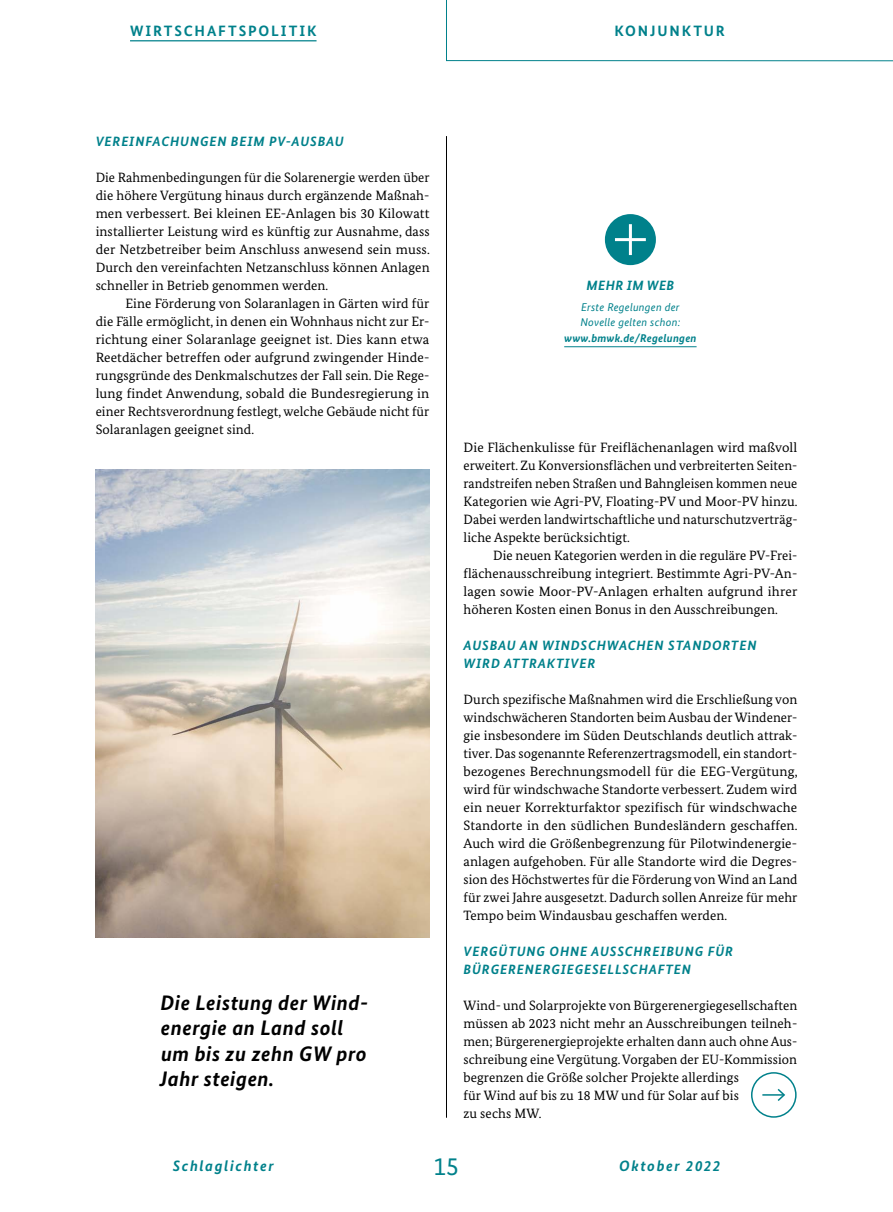
<style>
.page{position:relative;width:893px;height:1212px;background:#fff}
.page>*{position:absolute;margin:0;border:0;box-sizing:border-box;transform-origin:0 0}
.t1{font:25.5px "Bundes Sans";color:#00818b}
.t2{font:italic 700 21px/25.5px "Bundes Sans";letter-spacing:.025em;color:#000}
.t3{font:700 15px "Bundes Sans";letter-spacing:.12em;color:#00818b}
.t4{font:italic 700 15px "Bundes Sans";letter-spacing:.105em;color:#00818b}
.t5{font:13.5px/18px "Bundes Serif";letter-spacing:.005em;color:#000;text-align:justify}
.t6{font:italic 700 13.5px/18px "Bundes Sans";letter-spacing:.06em;color:#00818b}
.t7{font:italic 700 13.5px "Bundes Sans";letter-spacing:.03em;color:#00818b}
.t8{font:italic 11.25px/15.8px "Bundes Sans";letter-spacing:.02em;color:#00818b}
.t9{font:italic 700 11.25px "Bundes Sans";letter-spacing:.02em;color:#00818b}
</style>
<div class="page">
<hr style="left:446px;top:136px;width:1px;height:982px;background:#000">
<div style="left:751px;top:1072px;width:46px;height:46px;border:2px solid #00818b;border-radius:50%"></div>
<hr style="left:762px;top:1094px;width:22px;height:2px;background:#00818b">
<svg style="left:776px;top:1089px;width:9px;height:12px"></svg>
<hr style="left:564px;top:346px;width:133px;height:1px;background:#00818b">
<div style="left:605px;top:214px;width:51px;height:51px;background:#00818b;border-radius:50%"></div>
<hr style="left:615px;top:238px;width:31px;height:3px;background:#fff">
<hr style="left:629px;top:224px;width:3px;height:31px;background:#fff">
<img style="left:96px;top:470px;width:333px;height:468px">
<hr style="left:130px;top:40px;width:187px;height:1px;background:#00818b">
<svg style="left:446px;top:0;width:447px;height:61px"></svg>
<p class="t3" style="left:130px;top:22px;width:188px">WIRTSCHAFTSPOLITIK</p>
<p class="t3" style="left:614px;top:22px;width:112px">KONJUNKTUR</p>
<p class="t6" style="left:96px;top:132px;width:250px">VEREINFACHUNGEN BEIM PV-AUSBAU</p>
<p class="t5" style="left:96px;top:168px;width:336px">Die Rahmenbedingungen für die Solarenergie werden über die höhere Vergütung hinaus durch ergänzende Maßnah&shy;men verbessert. Bei kleinen EE-Anlagen bis 30 Kilowatt installierter Leistung wird es künftig zur Ausnahme, dass der Netzbetreiber beim Anschluss anwesend sein muss.<br>Durch den vereinfachten Netzanschluss können Anlagen schneller in Betrieb genommen werden.</p>
<p class="t5" style="left:96px;top:294px;width:335px;text-indent:30px">Eine Förderung von Solaranlagen in Gärten wird für die Fälle ermöglicht, in denen ein Wohnhaus nicht zur Er&shy;richtung einer Solaranlage geeignet ist. Dies kann etwa Reetdächer betreffen oder aufgrund zwingender Hinde&shy;rungsgründe des Denkmalschutzes der Fall sein. Die Rege&shy;lung findet Anwendung, sobald die Bundesregierung in einer Rechtsverordnung festlegt, welche Gebäude nicht für Solaranlagen geeignet sind.</p>
<h2 class="t2" style="left:160px;top:989px;width:210px">Die Leistung der Wind&shy;energie an Land soll um bis zu zehn GW pro<br>Jahr steigen.</h2>
<p class="t7" style="left:586px;top:277px;width:89px">MEHR IM WEB</p>
<p class="t8" style="left:580px;top:299px;width:102px">Erste Regelungen der<br>Novelle gelten schon:</p>
<p class="t9" style="left:564px;top:331px;width:134px">www.bmwk.de/Regelungen</p>
<p class="t5" style="left:463px;top:438px;width:336px">Die Flächenkulisse für Freiflächenanlagen wird maßvoll erweitert. Zu Konversionsflächen und verbreiterten Seiten&shy;randstreifen neben Straßen und Bahngleisen kommen neue Kategorien wie Agri-PV, Floating-PV und Moor-PV hinzu.<br>Dabei werden landwirtschaftliche und naturschutzverträg&shy;liche Aspekte berücksichtigt.</p>
<p class="t5" style="left:463px;top:546px;width:335px;text-indent:30px">Die neuen Kategorien werden in die reguläre PV-Frei&shy;flächenausschreibung integriert. Bestimmte Agri-PV-An&shy;lagen sowie Moor-PV-Anlagen erhalten aufgrund ihrer höheren Kosten einen Bonus in den Ausschreibungen.</p>
<p class="t6" style="left:464px;top:636px;width:294px">AUSBAU AN WINDSCHWACHEN STANDORTEN<br>WIRD ATTRAKTIVER</p>
<p class="t5" style="left:463px;top:690px;width:336px">Durch spezifische Maßnahmen wird die Erschließung von windschwächeren Standorten beim Ausbau der Windener&shy;gie insbesondere im Süden Deutschlands deutlich attrak&shy;tiver. Das sogenannte Referenzertragsmodell, ein standort&shy;bezogenes Berechnungsmodell für die EEG-Vergütung, wird für windschwache Standorte verbessert. Zudem wird ein neuer Korrekturfaktor spezifisch für windschwache Standorte in den südlichen Bundesländern geschaffen.<br>Auch wird die Größenbegrenzung für Pilotwindenergie&shy;anlagen aufgehoben. Für alle Standorte wird die Degres&shy;sion des Höchstwertes für die Förderung von Wind an Land für zwei Jahre ausgesetzt. Dadurch sollen Anreize für mehr Tempo beim Windausbau geschaffen werden.</p>
<p class="t6" style="left:464px;top:942px;width:271px">VERGÜTUNG OHNE AUSSCHREIBUNG FÜR<br>BÜRGERENERGIEGESELLSCHAFTEN</p>
<p class="t5" style="left:463px;top:996px;width:335px;text-align:left">Wind- und Solarprojekte von Bürgerenergiegesellschaften müssen ab 2023 nicht mehr an Ausschreibungen teilneh&shy;men; Bürgerenergieprojekte erhalten dann auch ohne Aus&shy;schreibung eine Vergütung. Vorgaben der EU-Kommission begrenzen die Größe solcher Projekte allerdings<br>für Wind auf bis zu 18 MW und für Solar auf bis<br>zu sechs MW.</p>
<p class="t4" style="left:173px;top:1156px;width:102px">Schlaglichter</p>
<h1 class="t1" style="left:434px;top:1150px;width:27px">15</h1>
<p class="t4" style="left:619px;top:1156px;width:103px">Oktober 2022</p>
</div>
